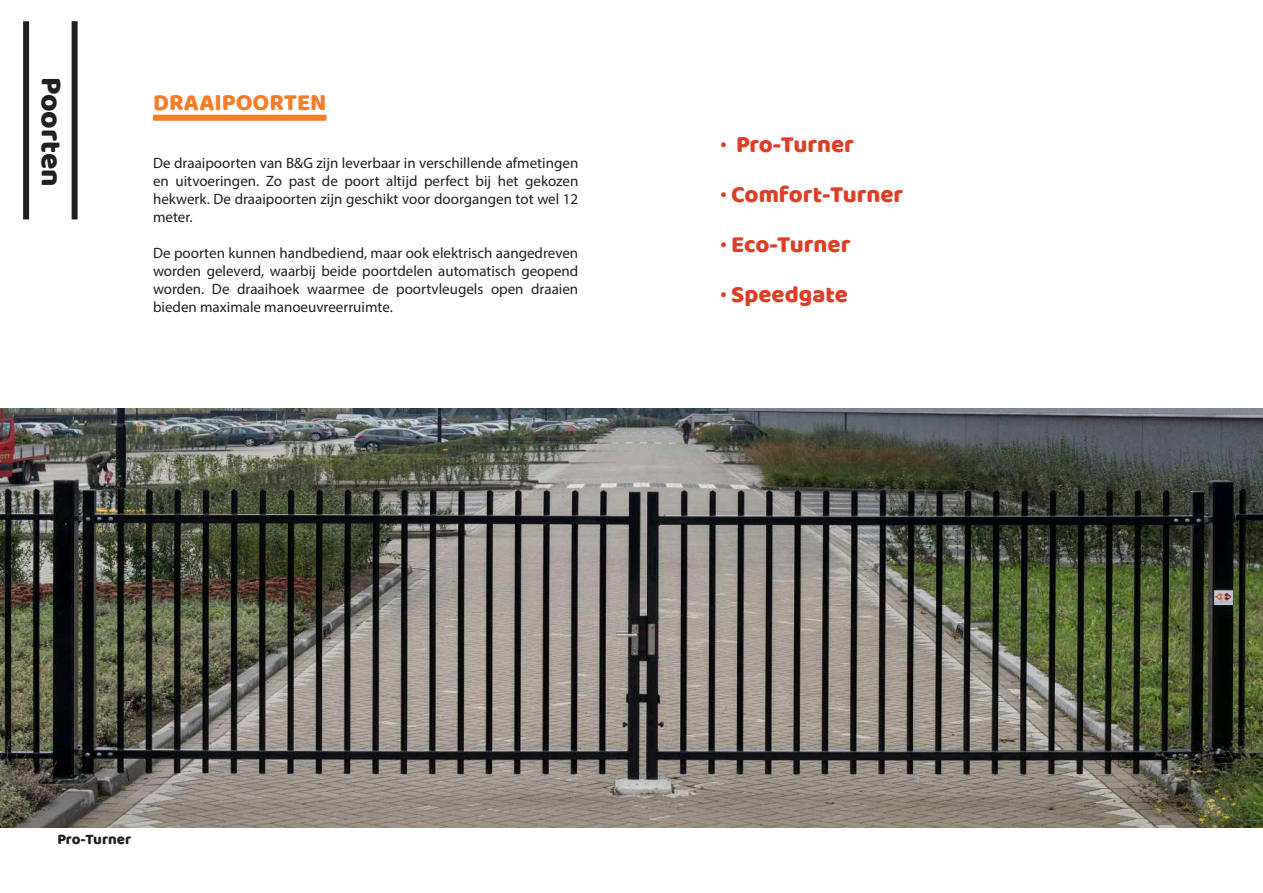
<style>
.page{position:relative;width:1263px;height:893px;background:#fff}
.page>*{position:absolute;margin:0;border:0;box-sizing:border-box;transform-origin:0 0}
.t1{font:30px "Baloo";color:#231f20}
.t2{font:24px/50.1px "Baloo";color:#dd3f26}
.t3{font:24px "Baloo";color:#f47d2a}
.t4{font:15px/18px "Myriad Pro";color:#231f20;text-align:justify}
.t5{font:15px "Baloo";letter-spacing:-.01em;color:#231f20}
</style>
<div class="page">
<img style="left:0;top:408px;width:1263px;height:419px">
<div style="left:153px;top:115px;width:173px;height:6px;background:#f47d2a"></div>
<div style="left:72px;top:21px;width:6px;height:198px;background:#231f20"></div>
<div style="left:23px;top:21px;width:6px;height:198px;background:#231f20"></div>
<h1 class="t1" style="left:70px;top:77px;width:112px;rotate:90deg">Poorten</h1>
<h2 class="t3" style="left:153px;top:88px;width:175px">DRAAIPOORTEN</h2>
<p class="t4" style="left:153px;top:153px;width:427px">De draaipoorten van B&amp;G zijn leverbaar in verschillende afmetingen en uitvoeringen. Zo past de poort altijd perfect bij het gekozen hekwerk. De draaipoorten zijn geschikt voor doorgangen tot wel 12 meter.</p>
<p class="t4" style="left:153px;top:243px;width:427px">De poorten kunnen handbediend, maar ook elektrisch aangedreven worden geleverd, waarbij beide poortdelen automatisch geopend worden. De draaihoek waarmee de poortvleugels open draaien bieden maximale manoeuvreerruimte.</p>
<h2 class="t2" style="left:721px;top:119px;width:184px">· Pro-Turner<br>· Comfort-Turner · Eco-Turner<br>· Speedgate</h2>
<p class="t5" style="left:57px;top:830px;width:75px">Pro-Turner</p>
</div>
